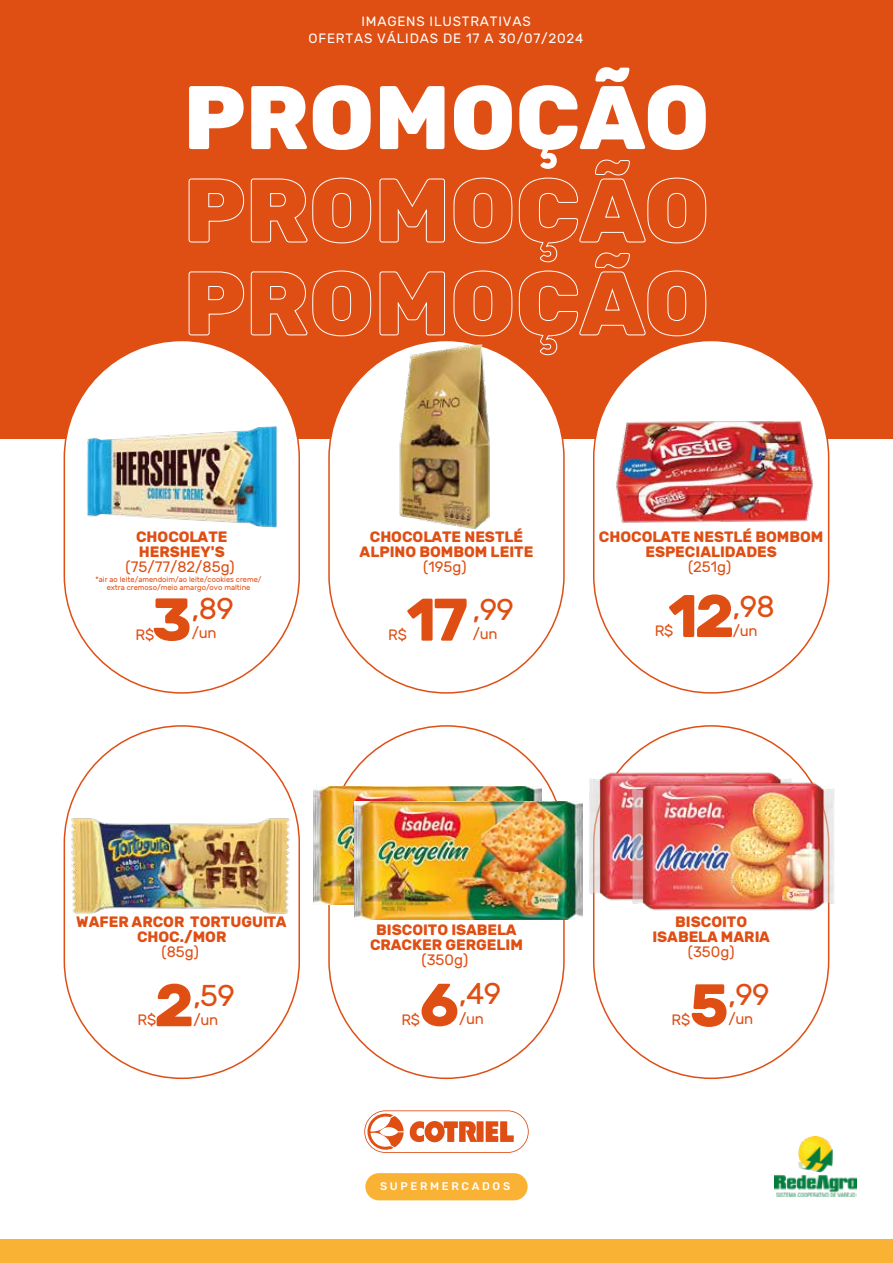
<style>
.page{position:relative;width:893px;height:1263px;background:#fff}
.page>*{position:absolute;margin:0;border:0;box-sizing:border-box;transform-origin:0 0}
.t1{font:800 90px "Rubik";color:#fff}
.t2{font:700 60px "Rubik";color:#df4e13}
.t3{font:30px "Rubik";letter-spacing:-.02em;color:#df4e13}
.t4{font:700 15px/15px "Rubik";color:#df4e13;text-align:center}
.t5{font:15px "Rubik";color:#df4e13}
.t6{font:13.5px/16.2px "Rubik";letter-spacing:.06em;color:#fff;text-align:center}
.t7{font:500 11.1px "Rubik";letter-spacing:.24em;color:#fff}
.t8{font:7.5px/7.5px "Rubik";color:#df4e13;text-align:center}
</style>
<div class="page">
<div style="left:0;top:0;width:893px;height:439px;background:#df4e13"></div>
<div style="left:0;top:1239px;width:893px;height:24px;background:#f9b234"></div>
<svg style="left:364px;top:1110px;width:165px;height:43px"></svg>
<div style="left:365px;top:1173px;width:163px;height:27px;background:#f9b234;border-radius:14px"></div>
<div style="left:594px;top:340px;width:235px;height:353px;background:#fff;border-radius:117px"></div>
<div style="left:329px;top:340px;width:235px;height:353px;background:#fff;border-radius:117px"></div>
<div style="left:64px;top:340px;width:235px;height:353px;background:#fff;border-radius:117px"></div>
<svg style="left:189px;top:179px;width:55px;height:63px"></svg>
<svg style="left:251px;top:178px;width:120px;height:65px"></svg>
<svg style="left:380px;top:179px;width:65px;height:63px"></svg>
<svg style="left:454px;top:178px;width:58px;height:65px"></svg>
<svg style="left:189px;top:272px;width:55px;height:63px"></svg>
<svg style="left:251px;top:271px;width:120px;height:65px"></svg>
<svg style="left:380px;top:272px;width:65px;height:63px"></svg>
<svg style="left:454px;top:271px;width:58px;height:65px"></svg>
<svg style="left:519px;top:160px;width:187px;height:195px"></svg>
<img style="left:774px;top:1137px;width:82px;height:59px">
<img style="left:80px;top:375px;width:204px;height:153px">
<img style="left:351px;top:336px;width:195px;height:193px">
<img style="left:616px;top:421px;width:198px;height:102px">
<img style="left:63px;top:790px;width:236px;height:137px">
<img style="left:313px;top:787px;width:228px;height:117px">
<img style="left:355px;top:802px;width:219px;height:117px">
<img style="left:574px;top:725px;width:174px;height:226px">
<img style="left:617px;top:731px;width:218px;height:231px">
<p class="t6" style="left:309px;top:14px;width:276px">IMAGENS ILUSTRATIVAS<br>OFERTAS VÁLIDAS DE 17 A 30/07/2024</p>
<h1 class="t1" style="left:183px;top:68px;width:527px">PROMOÇÃO</h1>
<p class="t4" style="left:136px;top:530px;width:93px;text-align:left">CHOCOLATE<br>HERSHEY'S</p>
<p class="t5" style="left:126px;top:558px;width:111px">(75/77/82/85g)</p>
<p class="t8" style="left:96px;top:576px;width:168px">*air ao leite/amendoim/ao leite/cookies creme/ extra cremoso/meio amargo/ovo maltine</p>
<h3 class="t3" style="left:192px;top:592px;width:43px">,89</h3>
<p class="t5" style="left:136px;top:627px;width:20px">R$</p>
<h2 class="t2" style="left:152px;top:584px;width:42px">3</h2>
<p class="t5" style="left:192px;top:624px;width:26px">/un</p>
<p class="t4" style="left:360px;top:530px;width:175px">CHOCOLATE NESTLÉ<br>ALPINO BOMBOM LEITE</p>
<p class="t5" style="left:423px;top:558px;width:45px">(195g)</p>
<p class="t4" style="left:599px;top:530px;width:226px">CHOCOLATE NESTLÉ BOMBOM<br>ESPECIALIDADES</p>
<p class="t5" style="left:688px;top:558px;width:45px">(251g)</p>
<h3 class="t3" style="left:473px;top:593px;width:43px">,99</h3>
<h2 class="t2" style="left:406px;top:584px;width:63px">17</h2>
<p class="t5" style="left:473px;top:625px;width:26px">/un</p>
<p class="t5" style="left:388px;top:626px;width:20px">R$</p>
<h2 class="t2" style="left:668px;top:581px;width:68px">12</h2>
<h3 class="t3" style="left:733px;top:590px;width:43px">,98</h3>
<p class="t5" style="left:733px;top:622px;width:26px">/un</p>
<p class="t5" style="left:655px;top:622px;width:20px">R$</p>
<p class="t4" style="left:76px;top:915px;width:212px">WAFER ARCOR TORTUGUITA<br>CHOC./MOR</p>
<p class="t5" style="left:162px;top:944px;width:39px">(85g)</p>
<p class="t4" style="left:370px;top:922px;width:154px">BISCOITO ISABELA<br>CRACKER GERGELIM</p>
<p class="t5" style="left:422px;top:951px;width:48px">(350g)</p>
<p class="t4" style="left:652px;top:915px;width:119px">BISCOITO<br>ISABELA MARIA</p>
<p class="t5" style="left:688px;top:944px;width:48px">(350g)</p>
<h2 class="t2" style="left:154px;top:970px;width:41px">2</h2>
<h3 class="t3" style="left:193px;top:979px;width:43px">,59</h3>
<p class="t5" style="left:138px;top:1012px;width:20px">R$</p>
<p class="t5" style="left:193px;top:1012px;width:26px">/un</p>
<h3 class="t3" style="left:459px;top:977px;width:43px">,49</h3>
<h2 class="t2" style="left:419px;top:970px;width:41px">6</h2>
<p class="t5" style="left:459px;top:1010px;width:26px">/un</p>
<p class="t5" style="left:401px;top:1011px;width:20px">R$</p>
<h3 class="t3" style="left:729px;top:978px;width:43px">,99</h3>
<h2 class="t2" style="left:690px;top:970px;width:41px">5</h2>
<p class="t5" style="left:729px;top:1011px;width:26px">/un</p>
<p class="t5" style="left:671px;top:1012px;width:20px">R$</p>
<p class="t7" style="left:380px;top:1180px;width:132px">SUPERMERCADOS</p>
</div>
